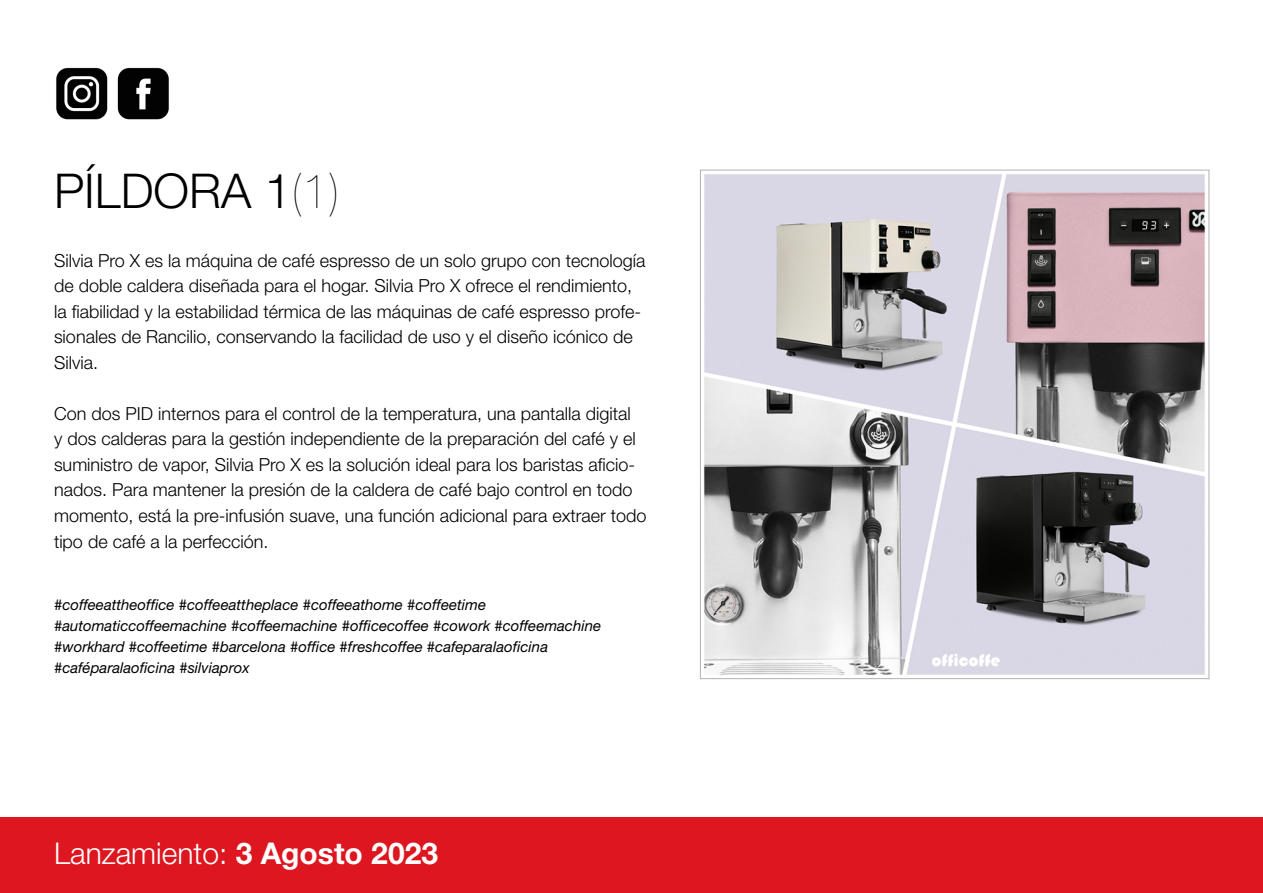
<style>
.page{position:relative;width:1263px;height:893px;background:#fff}
.page>*{position:absolute;margin:0;border:0;box-sizing:border-box;transform-origin:0 0}
.t1{font:300 48px "Helvetica Neue LT Std";color:#000}
.t2{font:300 30px "Helvetica Neue LT Std";color:#fff}
.t3{font:300 18px/25.5px "Helvetica Neue LT Std";color:#000}
.t4{font:italic 15px/21px "Helvetica Neue LT Std";color:#000}
.s1{font-weight:200}
.s2{font-weight:700}
</style>
<div class="page">
<div style="left:0;top:817px;width:1263px;height:76px;background:#dd1620"></div>
<img style="left:704px;top:174px;width:502px;height:501px">
<img style="left:56px;top:67px;width:113px;height:53px">
<h1 class="t1" style="left:54px;top:161px;width:287px">PÍLDORA 1<span class="s1">(1)</span></h1>
<p class="t3" style="left:54px;top:247px;width:593px">Silvia Pro X es la máquina de café espresso de un solo grupo con tecnología de doble caldera diseñada para el hogar. Silvia Pro X ofrece el rendimiento, la fiabilidad y la estabilidad térmica de las máquinas de café espresso profe&shy;sionales de Rancilio, conservando la facilidad de uso y el diseño icónico de Silvia.</p>
<p class="t3" style="left:54px;top:400px;width:594px">Con dos PID internos para el control de la temperatura, una pantalla digital<br>y dos calderas para la gestión independiente de la preparación del café y el suministro de vapor, Silvia Pro X es la solución ideal para los baristas aficio&shy;nados. Para mantener la presión de la caldera de café bajo control en todo momento, está la pre-infusión suave, una función adicional para extraer todo tipo de café a la perfección.</p>
<p class="t4" style="left:54px;top:594px;width:549px">#coffeeattheoffice #coffeeattheplace #coffeeathome #coffeetime #automaticcoffeemachine #coffeemachine #officecoffee #cowork #coffeemachine #workhard #coffeetime #barcelona #office #freshcoffee #cafeparalaoficina #caféparalaoficina #silviaprox</p>
<h2 class="t2" style="left:54px;top:835px;width:385px">Lanzamiento: <span class="s2">3 Agosto 2023</span></h2>
</div>
